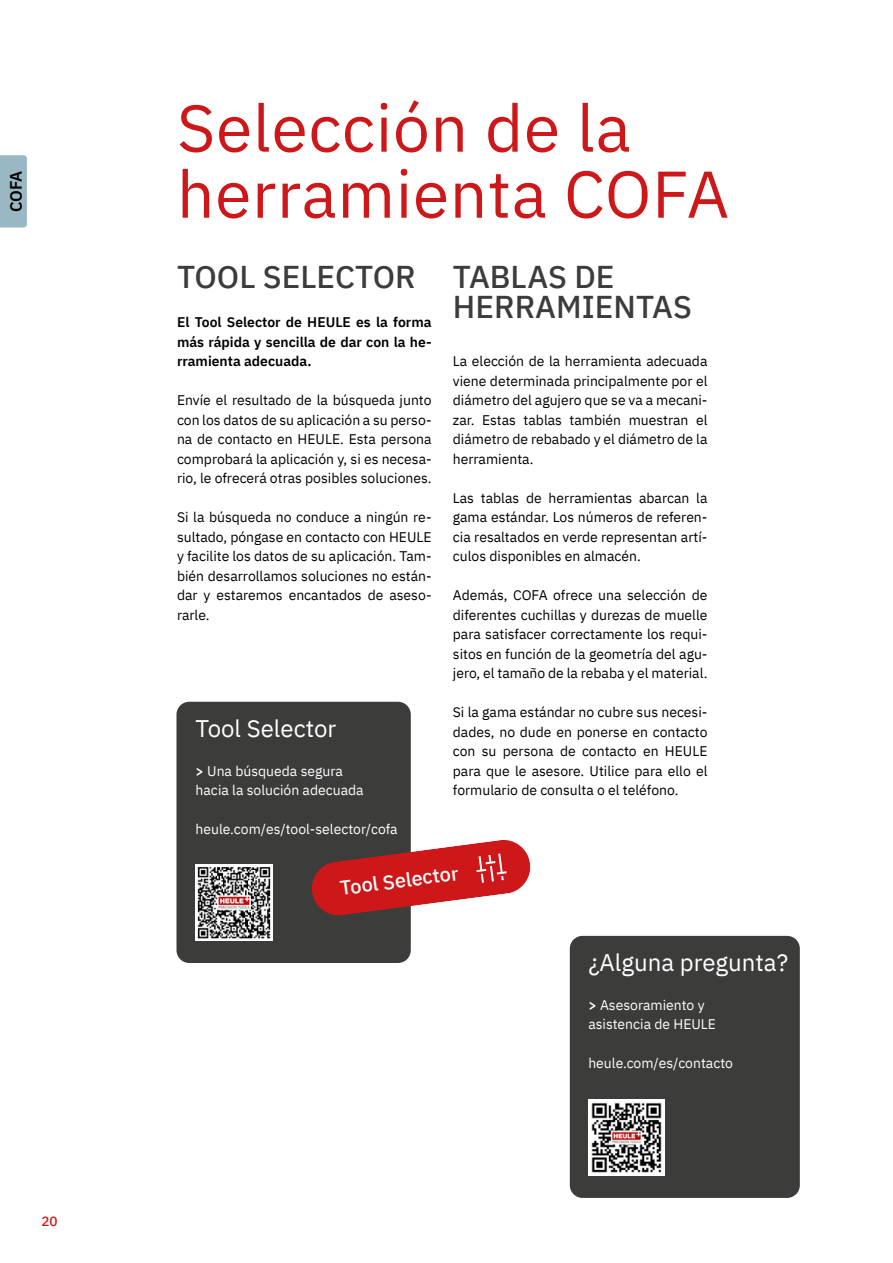
<style>
.page{position:relative;width:893px;height:1263px;background:#fff}
.page>*{position:absolute;margin:0;border:0;box-sizing:border-box;transform-origin:0 0}
.t1{font:66px/66px "IBM Plex Sans";letter-spacing:.01em;color:#cd1719}
.t2{font:500 31.5px/30px "IBM Plex Sans";color:#3c3c3b}
.t3{font:24px "IBM Plex Sans";color:#fff}
.t4{font:500 19.95px "IBM Plex Sans";color:#fff}
.t5{font:600 16.5px "IBM Plex Sans";color:#000}
.t6{font:13.95px/19.5px "IBM Plex Sans";color:#000;text-align:justify}
.t7{font:13.95px/19.5px "IBM Plex Sans";color:#fff}
.t8{font:600 13.95px/19.5px "IBM Plex Sans";color:#000;text-align:justify}
.t9{font:500 13.5px "IBM Plex Sans";color:#cd1719}
.s1{font-weight:600}
</style>
<div class="page">
<div style="left:0;top:155px;width:27px;height:72px;background:#9ab7c4"></div>
<div style="left:570px;top:936px;width:230px;height:262px;background:#3c3c3b;border-radius:13px"></div>
<div style="left:176px;top:702px;width:235px;height:261px;background:#3c3c3b;border-radius:13px"></div>
<img style="left:588px;top:1099px;width:77px;height:77px">
<img style="left:196px;top:864px;width:76px;height:77px">
<svg style="left:312px;top:838px;width:219px;height:79px"></svg>
<p class="t5" style="left:3px;top:212px;width:43px;rotate:-90deg">COFA</p>
<p class="t9" style="left:41px;top:1211px;width:18px">20</p>
<h1 class="t1" style="left:177px;top:90px;width:554px">Selección de la herramienta COFA</h1>
<h2 class="t2" style="left:177px;top:259px;width:240px">TOOL SELECTOR</h2>
<p class="t8" style="left:177px;top:311px;width:256px">El Tool Selector de HEULE es la forma más rápida y sencilla de dar con la he&shy;rramienta adecuada.</p>
<p class="t6" style="left:177px;top:389px;width:256px">Envíe el resultado de la búsqueda junto con los datos de su aplicación a su perso&shy;na de contacto en HEULE. Esta persona comprobará la aplicación y, si es necesa&shy;rio, le ofrecerá otras posibles soluciones.</p>
<p class="t6" style="left:177px;top:506px;width:256px">Si la búsqueda no conduce a ningún re&shy;sultado, póngase en contacto con HEULE y facilite los datos de su aplicación. Tam&shy;bién desarrollamos soluciones no están&shy;dar y estaremos encantados de aseso&shy;rarle.</p>
<h2 class="t2" style="left:453px;top:259px;width:241px">TABLAS DE<br>HERRAMIENTAS</h2>
<p class="t6" style="left:453px;top:350px;width:256px">La elección de la herramienta adecuada viene determinada principalmente por el diámetro del agujero que se va a mecani&shy;zar. Estas tablas también muestran el diámetro de rebabado y el diámetro de la herramienta.</p>
<p class="t6" style="left:453px;top:487px;width:256px">Las tablas de herramientas abarcan la gama estándar. Los números de referen&shy;cia resaltados en verde representan artí&shy;culos disponibles en almacén.</p>
<p class="t6" style="left:453px;top:584px;width:256px">Además, COFA ofrece una selección de diferentes cuchillas y durezas de muelle para satisfacer correctamente los requi&shy;sitos en función de la geometría del agu&shy;jero, el tamaño de la rebaba y el material.</p>
<p class="t6" style="left:453px;top:701px;width:256px">Si la gama estándar no cubre sus necesi&shy;dades, no dude en ponerse en contacto con su persona de contacto en HEULE para que le asesore. Utilice para ello el formulario de consulta o el teléfono.</p>
<h3 class="t3" style="left:196px;top:710px;width:142px">Tool Selector</h3>
<p class="t7" style="left:196px;top:760px;width:170px"><span class="s1">&gt;</span> Una búsqueda segura hacia la solución adecuada</p>
<p class="t7" style="left:196px;top:818px;width:204px">heule.com/es/tool-selector/cofa</p>
<h3 class="t4" style="left:338px;top:872px;width:121px;rotate:-7deg">Tool Selector</h3>
<h3 class="t3" style="left:588px;top:944px;width:201px">¿Alguna pregunta?</h3>
<p class="t7" style="left:588px;top:994px;width:129px"><span class="s1">&gt;</span> Asesoramiento y asistencia de HEULE</p>
<p class="t7" style="left:588px;top:1052px;width:146px">heule.com/es/contacto</p>
</div>
